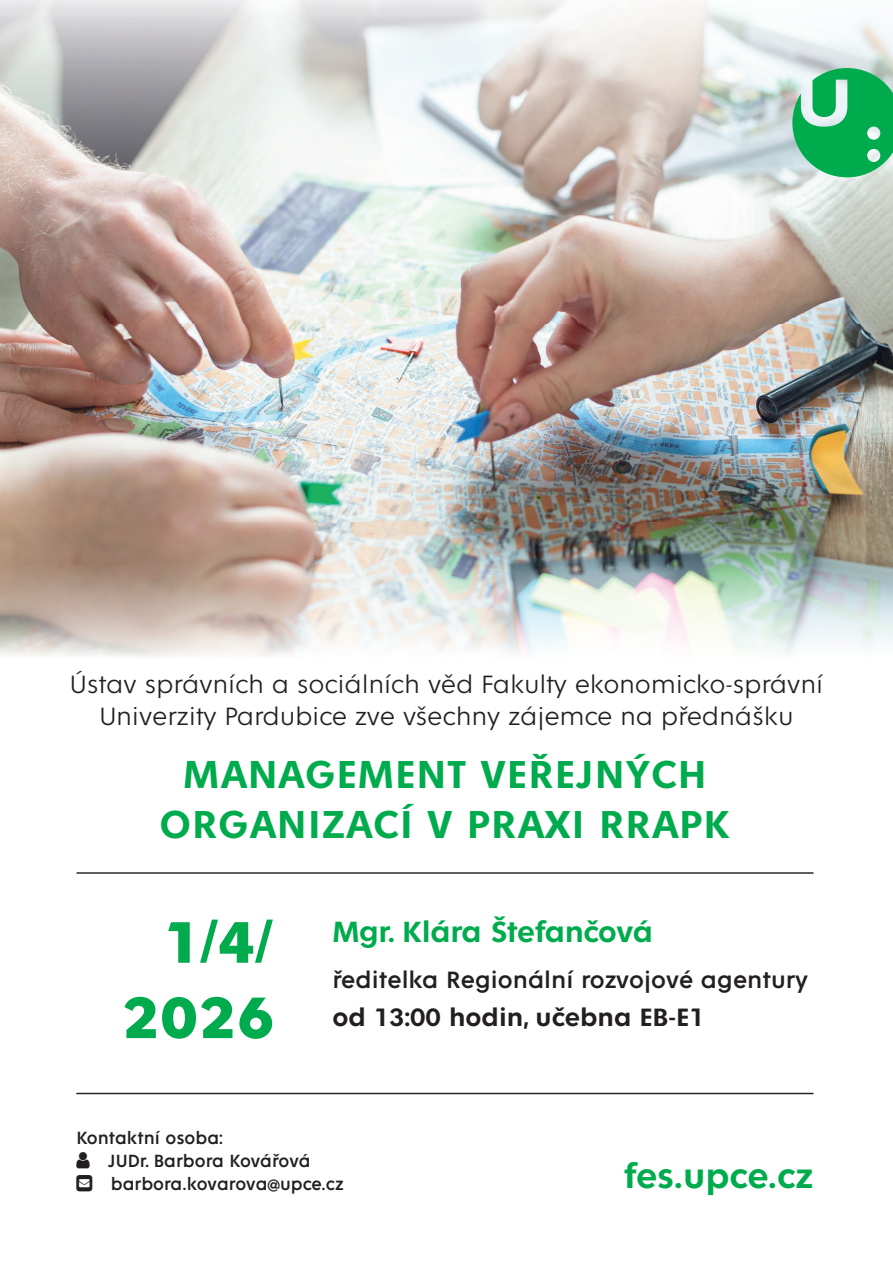
<style>
.page{position:relative;width:893px;height:1263px;background:#fff}
.page>*{position:absolute;margin:0;border:0;box-sizing:border-box;transform-origin:0 0}
.t1{font:700 62.85px/75.3px "Fenomen Sans";color:#00ab4d;text-align:right}
.t2{font:600 42px/50.4px "Fenomen Sans";letter-spacing:.03em;color:#00ab4d;text-align:center}
.t3{font:600 37.5px "Fenomen Sans";color:#00ab4d}
.t4{font:600 31.5px "Fenomen Sans";letter-spacing:-.01em;color:#00ab4d}
.t5{font:300 27px/32.4px "Fenomen Sans";letter-spacing:-.01em;color:#231f20;text-align:center}
.t6{font:600 27px "Fenomen Sans";color:#231f20}
.t7{font:25.5px "Fenomen Sans";color:#231f20}
.t8{font:19.05px/23.1px "Fenomen Sans";color:#231f20}
</style>
<div class="page">
<img style="left:0;top:0;width:893px;height:656px">
<hr style="left:76px;top:872px;width:737px;height:2px;background:#231f20">
<hr style="left:76px;top:1093px;width:737px;height:1px;background:#231f20">
<svg style="left:792px;top:68px;width:101px;height:109px;background:#43bc7b"></svg>
<p class="t5" style="left:70px;top:668px;width:755px">Ústav správních a sociálních věd Fakulty ekonomicko-správní<br>Univerzity Pardubice zve všechny zájemce na přednášku</p>
<h2 class="t2" style="left:160px;top:750px;width:572px">MANAGEMENT VEŘEJNÝCH<br>ORGANIZACÍ V PRAXI RRAPK</h2>
<h1 class="t1" style="left:123px;top:905px;width:153px">1/4/<br>2026</h1>
<p class="t4" style="left:332px;top:915px;width:322px">Mgr. Klára Štefančová</p>
<p class="t7" style="left:332px;top:966px;width:477px">ředitelka Regionální rozvojové agentury</p>
<p class="t6" style="left:332px;top:1003px;width:373px">od 13:00 hodin, učebna EB-E1</p>
<p class="t8" style="left:108px;top:1126px;width:237px;text-indent:-32px">Kontaktní osoba:<br>JUDr. Barbora Kovářová barbora.kovarova@upce.cz</p>
<h3 class="t3" style="left:624px;top:1156px;width:191px">fes.upce.cz</h3>
</div>
